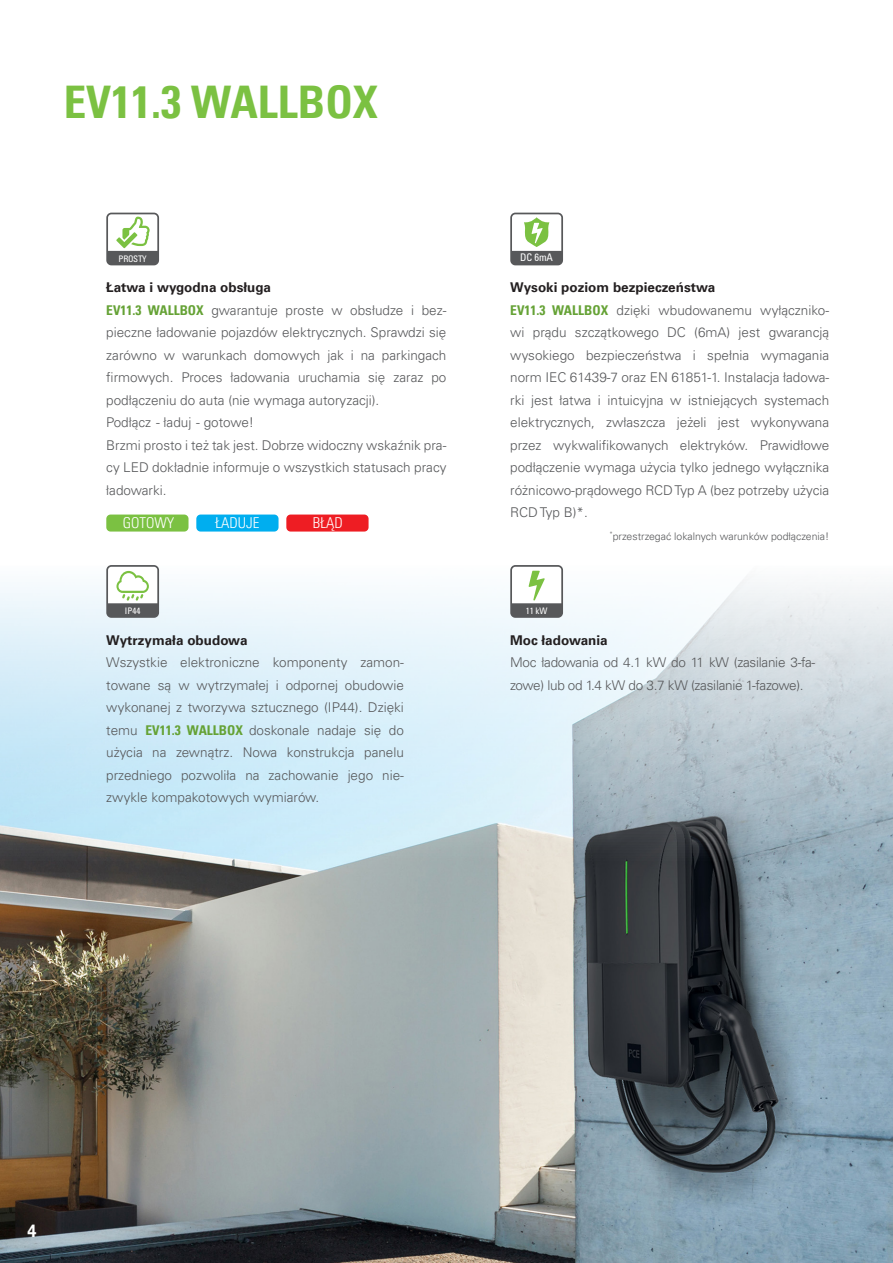
<style>
.page{position:relative;width:893px;height:1263px;background:#fff}
.page>*{position:absolute;margin:0;border:0;box-sizing:border-box;transform-origin:0 0}
.t1{font:700 condensed 45px "Univers LT Pro";color:#7bc142}
.t2{font:700 18px "Univers LT Pro 65";color:#fff;scale:.9 1}
.t3{font:300 condensed 15px "Univers LT Pro";color:#fff}
.t4{font:300 13.5px/22.5px "Univers LT Pro 45";color:#57585a;text-align:justify}
.t5{font:300 13.5px/22.5px "Univers LT Pro 45";letter-spacing:-.02em;color:#57585a}
.t6{font:700 13.5px "Univers LT Pro 65";color:#231f20}
.t7{font:300 10.5px "Univers LT Pro 45";color:#57585a}
.t8{font:condensed 10.5px "Univers LT Pro";color:#fff}
.t9{font:condensed 9px "Univers LT Pro";letter-spacing:-.015em;color:#fff}
.s1{font-family:"Univers LT Pro";font-weight:700;font-stretch:condensed;color:#65a235}
</style>
<div class="page">
<img style="left:0;top:570px;width:893px;height:693px">
<div style="left:106px;top:514px;width:83px;height:17px;background:#7bc142;border-radius:4px"></div>
<div style="left:196px;top:514px;width:83px;height:17px;background:#00aeef;border-radius:4px"></div>
<div style="left:286px;top:514px;width:83px;height:17px;background:#ee1d23;border-radius:4px"></div>
<svg style="left:510px;top:565px;width:53px;height:53px"></svg>
<svg style="left:510px;top:213px;width:53px;height:52px"></svg>
<svg style="left:106px;top:213px;width:53px;height:52px"></svg>
<svg style="left:106px;top:565px;width:53px;height:53px"></svg>
<p class="t1" style="left:64px;top:74px;width:316px">EV11.3 WALLBOX</p>
<p class="t9" style="left:119px;top:253px;width:30px">PROSTY</p>
<p class="t8" style="left:520px;top:251px;width:34px">DC 6mA</p>
<p class="t6" style="left:106px;top:278px;width:166px">Łatwa i wygodna obsługa</p>
<p class="t4" style="left:106px;top:298px;width:342px"><span class="s1">EV11.3 WALLBOX</span> gwarantuje proste w obsłudze i bez&shy;pieczne ładowanie pojazdów elektrycznych. Sprawdzi się zarówno w warunkach domowych jak i na parkingach firmowych. Proces ładowania uruchamia się zaraz po podłączeniu do auta (nie wymaga autoryzacji).</p>
<p class="t4" style="left:106px;top:411px;width:149px">Podłącz - ładuj - gotowe!</p>
<p class="t4" style="left:106px;top:433px;width:342px">Brzmi prosto i też tak jest. Dobrze widoczny wskaźnik pra&shy;cy LED dokładnie informuje o wszystkich statusach pracy ładowarki.</p>
<p class="t3" style="left:123px;top:513px;width:53px">GOTOWY</p>
<p class="t3" style="left:215px;top:512px;width:46px">ŁADUJE</p>
<p class="t3" style="left:313px;top:512px;width:32px">BŁĄD</p>
<p class="t9" style="left:125px;top:605px;width:17px">IP44</p>
<p class="t6" style="left:106px;top:630px;width:143px">Wytrzymała obudowa</p>
<p class="t4" style="left:106px;top:651px;width:299px">Wszystkie elektroniczne komponenty zamon&shy;towane są w wytrzymałej i odpornej obudowie wykonanej z tworzywa sztucznego (IP44). Dzięki temu <span class="s1">EV11.3 WALLBOX</span> doskonale nadaje się do użycia na zewnątrz. Nowa konstrukcja panelu przedniego pozwoliła na zachowanie jego nie&shy;zwykle kompakotowych wymiarów.</p>
<p class="t6" style="left:510px;top:278px;width:206px">Wysoki poziom bezpieczeństwa</p>
<p class="t4" style="left:510px;top:298px;width:320px"><span class="s1">EV11.3 WALLBOX</span> dzięki wbudowanemu wyłączniko&shy;wi prądu szczątkowego DC (6mA) jest gwarancją wysokiego bezpieczeństwa i spełnia wymagania norm IEC 61439-7 oraz EN 61851-1. Instalacja ładowa&shy;rki jest łatwa i intuicyjna w istniejących systemach elektrycznych, zwłaszcza jeżeli jest wykonywana przez wykwalifikowanych elektryków. Prawidłowe podłączenie wymaga użycia tylko jednego wyłącznika różnicowo-prądowego RCD Typ A (bez potrzeby użycia RCD Typ B)*.</p>
<p class="t7" style="left:609px;top:529px;width:221px"><sup>*</sup>przestrzegać lokalnych warunków podłączenia!</p>
<p class="t9" style="left:526px;top:605px;width:23px">11 kW</p>
<p class="t6" style="left:510px;top:630px;width:99px">Moc ładowania</p>
<p class="t5" style="left:510px;top:651px;width:307px">Moc ładowania od 4.1 kW do 11 kW (zasilanie 3-fa&shy;zowe) lub od 1.4 kW do 3.7 kW (zasilanie 1-fazowe).</p>
<p class="t2" style="left:27px;top:1218px;width:12px">4</p>
</div>
